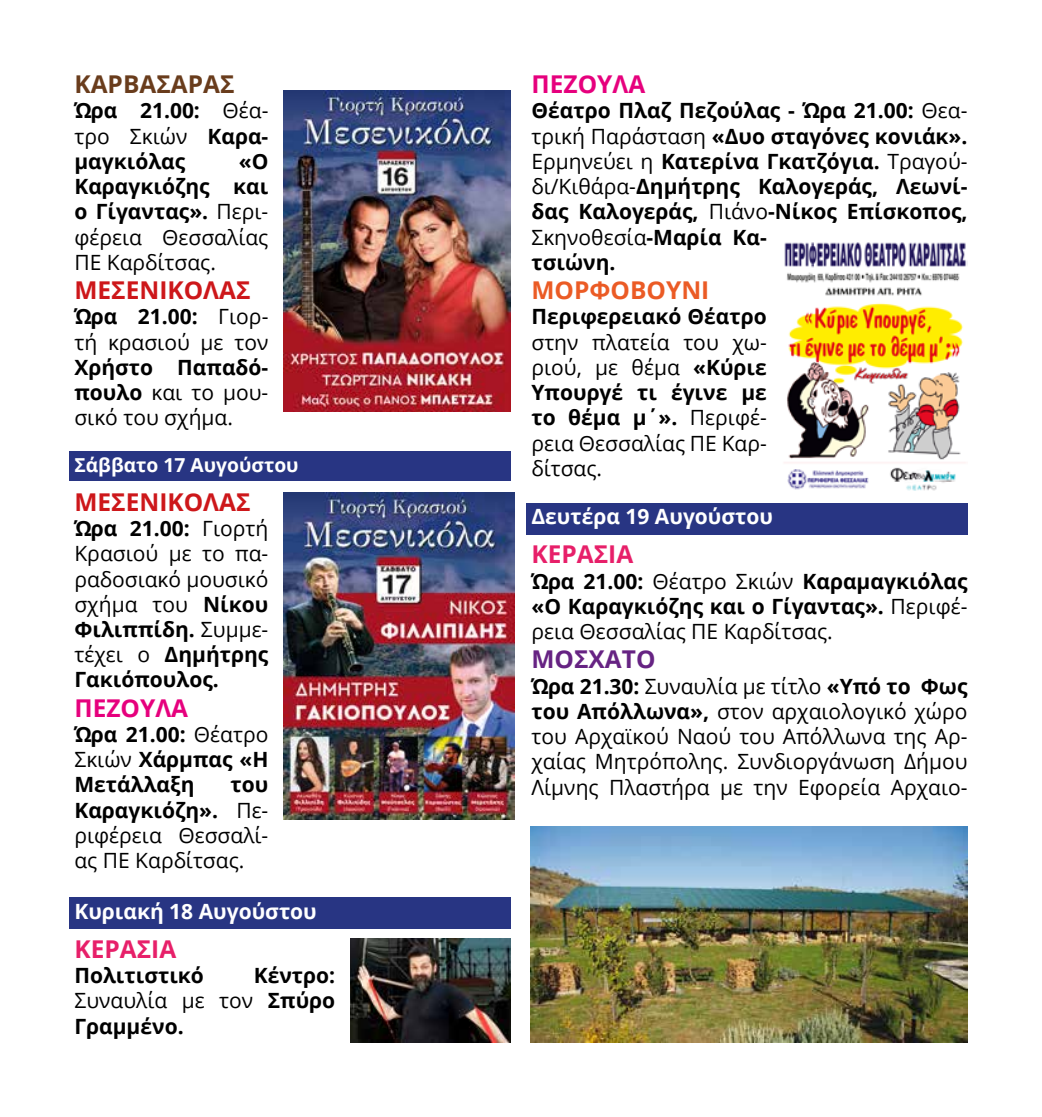
<style>
.page{position:relative;width:1042px;height:1117px;background:#fff}
.page>*{position:absolute;margin:0;border:0;box-sizing:border-box;transform-origin:0 0}
.t1{font:700 24.5px "Open Sans";color:#cd171a}
.t2{font:700 24.5px "Open Sans";color:#e6007d}
.t3{font:700 24.5px "Open Sans";color:#e71f69}
.t4{font:700 24.5px "Open Sans";color:#693c1c}
.t5{font:700 24.5px "Open Sans";color:#eb5b25}
.t6{font:700 24.5px "Open Sans";color:#662383}
.t7{font:21px/25.2px "Open Sans";color:#000;text-align:justify}
.t8{font:700 21px/25.2px "Open Sans";color:#000;text-align:justify}
.t9{font:700 21px "Open Sans";color:#fff}
.t10{font:700 19.25px "Open Sans";color:#fff}
.s1{font-weight:400}
.s2{font-weight:700}
</style>
<div class="page">
<div style="left:69px;top:451px;width:441px;height:30px;background:#283583"></div>
<div style="left:69px;top:897px;width:441px;height:31px;background:#283583"></div>
<div style="left:526px;top:503px;width:441px;height:31px;background:#283583"></div>
<img style="left:283px;top:90px;width:227px;height:321px">
<img style="left:283px;top:492px;width:231px;height:327px">
<img style="left:784px;top:242px;width:183px;height:249px">
<img style="left:350px;top:938px;width:160px;height:104px">
<img style="left:530px;top:826px;width:437px;height:216px">
<p class="t4" style="left:74px;top:67px;width:162px">ΚΑΡΒΑΣΑΡΑΣ</p>
<p class="t8" style="left:74px;top:98px;width:195px">Ώρα 21.00: <span class="s1">Θέα&shy;τρο Σκιών</span> Καρα&shy;μαγκιόλας</p>
<p class="t7" style="left:74px;top:148px;width:195px;text-indent:164px"><span class="s2">«Ο Καραγκιόζης και ο Γίγαντας».</span> Περι&shy;φέρεια Θεσσαλίας ΠΕ Καρδίτσας.</p>
<p class="t1" style="left:74px;top:273px;width:178px">ΜΕΣΕΝΙΚΟΛΑΣ</p>
<p class="t7" style="left:74px;top:303px;width:195px"><span class="s2">Ώρα 21.00:</span> Γιορ&shy;τή κρασιού με τον</p>
<p class="t7" style="left:74px;top:354px;width:195px"><span class="s2">Χρήστο Παπαδό&shy;πουλο</span> και το μου&shy;σικό του σχήμα.</p>
<p class="t10" style="left:74px;top:451px;width:226px">Σάββατο 17 Αυγούστου</p>
<p class="t1" style="left:74px;top:484px;width:178px">ΜΕΣΕΝΙΚΟΛΑΣ</p>
<p class="t7" style="left:74px;top:515px;width:195px"><span class="s2">Ώρα 21.00:</span> Γιορτή Κρασιού με το πα&shy;ραδοσιακό μουσικό σχήμα του <span class="s2">Νίκου Φιλιππίδη.</span> Συμμε&shy;τέχει ο <span class="s2">Δημήτρης Γακιόπουλος.</span></p>
<p class="t2" style="left:74px;top:690px;width:115px">ΠΕΖΟΥΛΑ</p>
<p class="t8" style="left:74px;top:721px;width:195px">Ώρα 21.00: <span class="s1">Θέατρο Σκιών</span> Χάρμπας «Η Μετάλλαξη</p>
<p class="t7" style="left:74px;top:771px;width:195px;text-indent:156px"><span class="s2">του Καραγκιόζη».</span> Πε&shy;ριφέρεια Θεσσαλί&shy;ας ΠΕ Καρδίτσας.</p>
<p class="t9" style="left:74px;top:895px;width:244px">Κυριακή 18 Αυγούστου</p>
<p class="t3" style="left:74px;top:931px;width:103px">ΚΕΡΑΣΙΑ</p>
<p class="t8" style="left:74px;top:962px;width:131px">Πολιτιστικό</p>
<p class="t8" style="left:74px;top:962px;width:262px;text-indent:179px">Κέντρο:<br><span class="s1">Συναυλία με τον</span> Σπύρο Γραμμένο.</p>
<p class="t2" style="left:531px;top:67px;width:115px">ΠΕΖΟΥΛΑ</p>
<p class="t8" style="left:531px;top:98px;width:437px;text-align:left">Θέατρο Πλαζ Πεζούλας - Ώρα 21.00: <span class="s1">Θεα&shy;τρική Παράσταση</span> «Δυο σταγόνες κονιάκ».<br><span class="s1">Ερμηνεύει η</span> Κατερίνα Γκατζόγια. <span class="s1">Τραγού&shy;δι/Κιθάρα-</span>Δημήτρης Καλογεράς, Λεωνί&shy;δας Καλογεράς, <span class="s1">Πιάνο</span>-Νίκος Επίσκοπος,<br><span class="s1">Σκηνοθεσία</span>-Μαρία Κα-<br>τσιώνη.</p>
<p class="t5" style="left:531px;top:273px;width:179px">ΜΟΡΦΟΒΟΥΝΙ</p>
<p class="t8" style="left:531px;top:303px;width:237px">Περιφερειακό Θέατρο</p>
<p class="t7" style="left:531px;top:329px;width:237px">στην πλατεία του χω&shy;ριού, με θέμα <span class="s2">«Κύριε Υπουργέ τι έγινε με το θέμα μ΄».</span> Περιφέ&shy;ρεια Θεσσαλίας ΠΕ Καρ&shy;δίτσας.</p>
<p class="t9" style="left:531px;top:501px;width:243px">Δευτέρα 19 Αυγούστου</p>
<p class="t3" style="left:531px;top:537px;width:103px">ΚΕΡΑΣΙΑ</p>
<p class="t8" style="left:531px;top:567px;width:437px">Ώρα 21.00: <span class="s1">Θέατρο Σκιών</span> Καραμαγκιόλας «Ο Καραγκιόζης και ο Γίγαντας». <span class="s1">Περιφέ&shy;ρεια Θεσσαλίας ΠΕ Καρδίτσας.</span></p>
<p class="t6" style="left:531px;top:642px;width:126px">ΜΟΣΧΑΤΟ</p>
<p class="t7" style="left:531px;top:672px;width:437px"><span class="s2">Ώρα 21.30:</span> Συναυλία με τίτλο <span class="s2">«Υπό το Φως του Απόλλωνα»,</span> στον αρχαιολογικό χώρο του Αρχαϊκού Ναού του Απόλλωνα της Αρ&shy;χαίας Μητρόπολης. Συνδιοργάνωση Δήμου Λίμνης Πλαστήρα με την Εφορεία Αρχαιο-</p>
</div>
